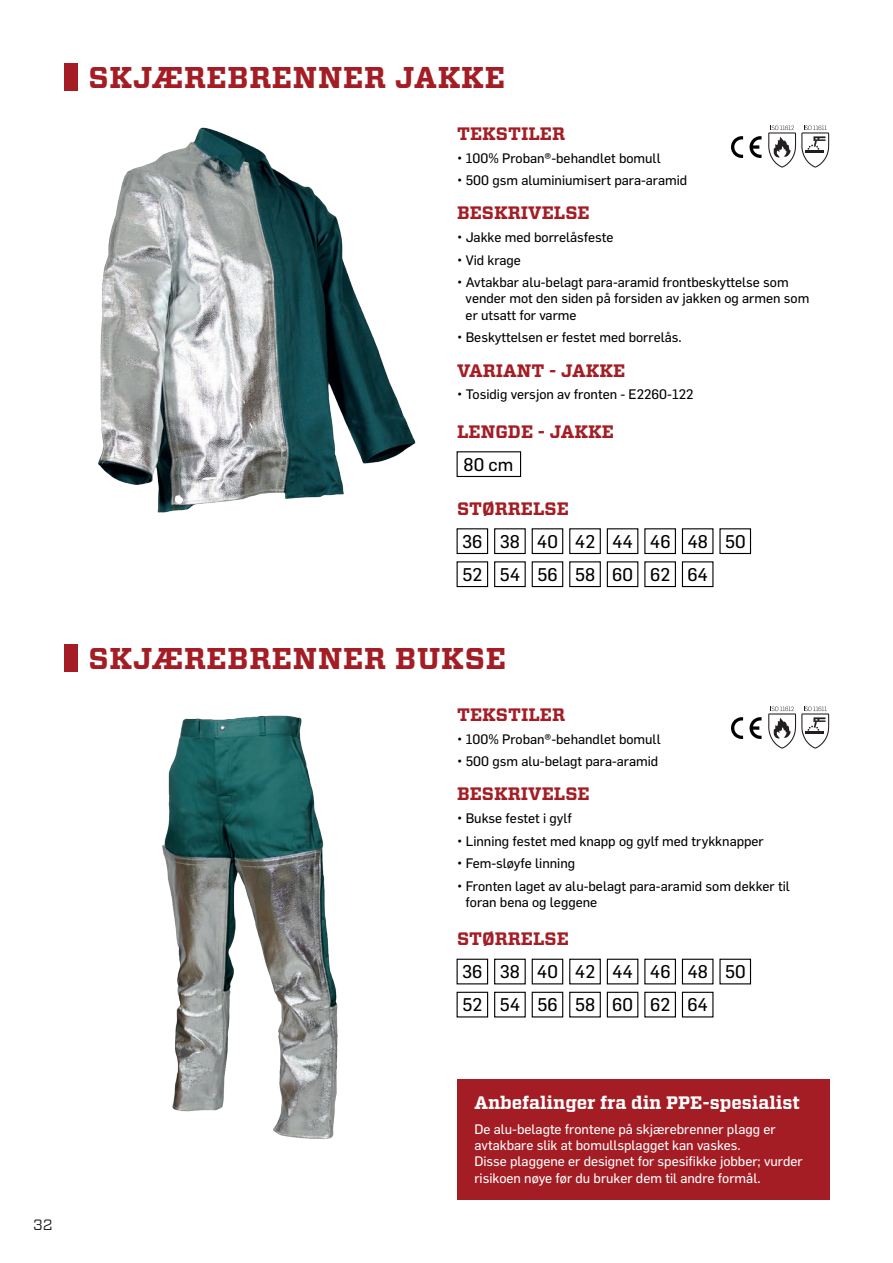
<style>
.page{position:relative;width:893px;height:1263px;background:#fff}
.page>*{position:absolute;margin:0;border:0;box-sizing:border-box;transform-origin:0 0}
.t1{font:700 30px "Vitesse";letter-spacing:.025em;color:#a41d24}
.t2{font:700 18px "Vitesse";color:#a41d24}
.t3{font:18px "Flama Basic";color:#000}
.t4{font:700 18px "Vitesse";color:#fff}
.t5{font:15px "Vitesse";color:#231f20}
.t6{font:13.5px "Flama Basic";color:#000}
.t7{font:13.5px/16.2px "Flama Basic";color:#fff}
</style>
<div class="page">
<div style="left:64px;top:64px;width:13px;height:27px;background:#a41d24"></div>
<div style="left:64px;top:645px;width:13px;height:27px;background:#a41d24"></div>
<div style="left:457px;top:451px;width:64px;height:26px;border:1px solid #000"></div>
<div style="left:457px;top:528px;width:31px;height:26px;border:1px solid #000"></div>
<div style="left:457px;top:959px;width:31px;height:25px;border:1px solid #000"></div>
<div style="left:682px;top:528px;width:31px;height:26px;border:1px solid #000"></div>
<div style="left:682px;top:959px;width:31px;height:25px;border:1px solid #000"></div>
<div style="left:682px;top:561px;width:31px;height:26px;border:1px solid #000"></div>
<div style="left:682px;top:992px;width:31px;height:25px;border:1px solid #000"></div>
<div style="left:494px;top:528px;width:32px;height:26px;border:1px solid #000"></div>
<div style="left:494px;top:959px;width:32px;height:25px;border:1px solid #000"></div>
<div style="left:719px;top:528px;width:32px;height:26px;border:1px solid #000"></div>
<div style="left:719px;top:959px;width:32px;height:25px;border:1px solid #000"></div>
<div style="left:532px;top:528px;width:31px;height:26px;border:1px solid #000"></div>
<div style="left:532px;top:959px;width:31px;height:25px;border:1px solid #000"></div>
<div style="left:532px;top:561px;width:31px;height:26px;border:1px solid #000"></div>
<div style="left:532px;top:992px;width:31px;height:25px;border:1px solid #000"></div>
<div style="left:457px;top:561px;width:31px;height:26px;border:1px solid #000"></div>
<div style="left:457px;top:992px;width:31px;height:25px;border:1px solid #000"></div>
<div style="left:569px;top:528px;width:32px;height:26px;border:1px solid #000"></div>
<div style="left:569px;top:959px;width:32px;height:25px;border:1px solid #000"></div>
<div style="left:569px;top:561px;width:32px;height:26px;border:1px solid #000"></div>
<div style="left:569px;top:992px;width:32px;height:25px;border:1px solid #000"></div>
<div style="left:494px;top:561px;width:32px;height:26px;border:1px solid #000"></div>
<div style="left:494px;top:992px;width:32px;height:25px;border:1px solid #000"></div>
<div style="left:607px;top:528px;width:31px;height:26px;border:1px solid #000"></div>
<div style="left:607px;top:959px;width:31px;height:25px;border:1px solid #000"></div>
<div style="left:607px;top:561px;width:31px;height:26px;border:1px solid #000"></div>
<div style="left:607px;top:992px;width:31px;height:25px;border:1px solid #000"></div>
<div style="left:644px;top:528px;width:32px;height:26px;border:1px solid #000"></div>
<div style="left:644px;top:959px;width:32px;height:25px;border:1px solid #000"></div>
<div style="left:644px;top:561px;width:32px;height:26px;border:1px solid #000"></div>
<div style="left:644px;top:992px;width:32px;height:25px;border:1px solid #000"></div>
<div style="left:457px;top:1079px;width:373px;height:120px;background:#a41d24"></div>
<img style="left:98px;top:127px;width:318px;height:386px">
<img style="left:162px;top:715px;width:176px;height:424px">
<svg style="left:749px;top:136px;width:12px;height:22px"></svg>
<svg style="left:731px;top:136px;width:12px;height:22px"></svg>
<svg style="left:768px;top:126px;width:61px;height:42px"></svg>
<svg style="left:749px;top:717px;width:12px;height:22px"></svg>
<svg style="left:731px;top:717px;width:12px;height:22px"></svg>
<svg style="left:768px;top:706px;width:61px;height:42px"></svg>
<p class="t5" style="left:33px;top:1214px;width:21px">32</p>
<p class="t1" style="left:88px;top:57px;width:418px">SKJÆREBRENNER JAKKE</p>
<p class="t2" style="left:457px;top:122px;width:110px">TEKSTILER</p>
<p class="t6" style="left:457px;top:148px;width:205px">• 100% Proban®-behandlet bomull</p>
<p class="t6" style="left:457px;top:171px;width:232px">• 500 gsm aluminiumisert para-aramid</p>
<p class="t2" style="left:457px;top:201px;width:134px">BESKRIVELSE</p>
<p class="t6" style="left:457px;top:228px;width:158px">• Jakke med borrelåsfeste</p>
<p class="t6" style="left:457px;top:250px;width:65px">• Vid krage</p>
<p class="t6" style="left:457px;top:273px;width:333px">• Avtakbar alu-belagt para-aramid frontbeskyttelse som</p>
<p class="t6" style="left:466px;top:289px;width:345px">vender mot den siden på forsiden av jakken og armen som</p>
<p class="t6" style="left:466px;top:305px;width:112px">er utsatt for varme</p>
<p class="t6" style="left:457px;top:328px;width:226px">• Beskyttelsen er festet med borrelås.</p>
<p class="t2" style="left:457px;top:358px;width:170px">VARIANT - JAKKE</p>
<p class="t6" style="left:457px;top:385px;width:238px">• Tosidig versjon av fronten - E2260-122</p>
<p class="t2" style="left:457px;top:419px;width:158px">LENGDE - JAKKE</p>
<p class="t3" style="left:464px;top:452px;width:51px">80 cm</p>
<p class="t2" style="left:457px;top:496px;width:113px">STØRRELSE</p>
<p class="t3" style="left:462px;top:529px;width:22px">36</p>
<p class="t3" style="left:500px;top:529px;width:22px">38</p>
<p class="t3" style="left:537px;top:529px;width:23px">40</p>
<p class="t3" style="left:575px;top:529px;width:22px">42</p>
<p class="t3" style="left:612px;top:529px;width:22px">44</p>
<p class="t3" style="left:650px;top:529px;width:22px">46</p>
<p class="t3" style="left:687px;top:529px;width:22px">48</p>
<p class="t3" style="left:725px;top:529px;width:22px">50</p>
<p class="t3" style="left:462px;top:562px;width:21px">52</p>
<p class="t3" style="left:500px;top:562px;width:22px">54</p>
<p class="t3" style="left:537px;top:562px;width:22px">56</p>
<p class="t3" style="left:575px;top:562px;width:22px">58</p>
<p class="t3" style="left:612px;top:562px;width:22px">60</p>
<p class="t3" style="left:650px;top:562px;width:22px">62</p>
<p class="t3" style="left:687px;top:562px;width:22px">64</p>
<p class="t1" style="left:88px;top:638px;width:419px">SKJÆREBRENNER BUKSE</p>
<p class="t2" style="left:457px;top:703px;width:110px">TEKSTILER</p>
<p class="t6" style="left:457px;top:729px;width:205px">• 100% Proban®-behandlet bomull</p>
<p class="t6" style="left:457px;top:752px;width:203px">• 500 gsm alu-belagt para-aramid</p>
<p class="t2" style="left:457px;top:782px;width:134px">BESKRIVELSE</p>
<p class="t6" style="left:457px;top:809px;width:116px">• Bukse festet i gylf</p>
<p class="t6" style="left:457px;top:831px;width:308px">• Linning festet med knapp og gylf med trykknapper</p>
<p class="t6" style="left:457px;top:854px;width:120px">• Fem-sløyfe linning</p>
<p class="t6" style="left:457px;top:876px;width:334px">• Fronten laget av alu-belagt para-aramid som dekker til</p>
<p class="t6" style="left:466px;top:893px;width:133px">foran bena og leggene</p>
<p class="t2" style="left:457px;top:927px;width:113px">STØRRELSE</p>
<p class="t3" style="left:462px;top:959px;width:22px">36</p>
<p class="t3" style="left:500px;top:959px;width:22px">38</p>
<p class="t3" style="left:537px;top:959px;width:23px">40</p>
<p class="t3" style="left:575px;top:959px;width:22px">42</p>
<p class="t3" style="left:612px;top:959px;width:22px">44</p>
<p class="t3" style="left:650px;top:959px;width:22px">46</p>
<p class="t3" style="left:687px;top:959px;width:22px">48</p>
<p class="t3" style="left:725px;top:959px;width:22px">50</p>
<p class="t3" style="left:462px;top:992px;width:21px">52</p>
<p class="t3" style="left:500px;top:992px;width:22px">54</p>
<p class="t3" style="left:537px;top:992px;width:22px">56</p>
<p class="t3" style="left:575px;top:992px;width:22px">58</p>
<p class="t3" style="left:612px;top:992px;width:22px">60</p>
<p class="t3" style="left:650px;top:992px;width:22px">62</p>
<p class="t3" style="left:687px;top:992px;width:22px">64</p>
<p class="t4" style="left:474px;top:1091px;width:327px">Anbefalinger fra din PPE-spesialist</p>
<p class="t7" style="left:474px;top:1120px;width:303px">De alu-belagte frontene på skjærebrenner plagg er avtakbare slik at bomullsplagget kan vaskes.</p>
<p class="t7" style="left:474px;top:1153px;width:330px">Disse plaggene er designet for spesifikke jobber; vurder risikoen nøye før du bruker dem til andre formål.</p>
</div>
